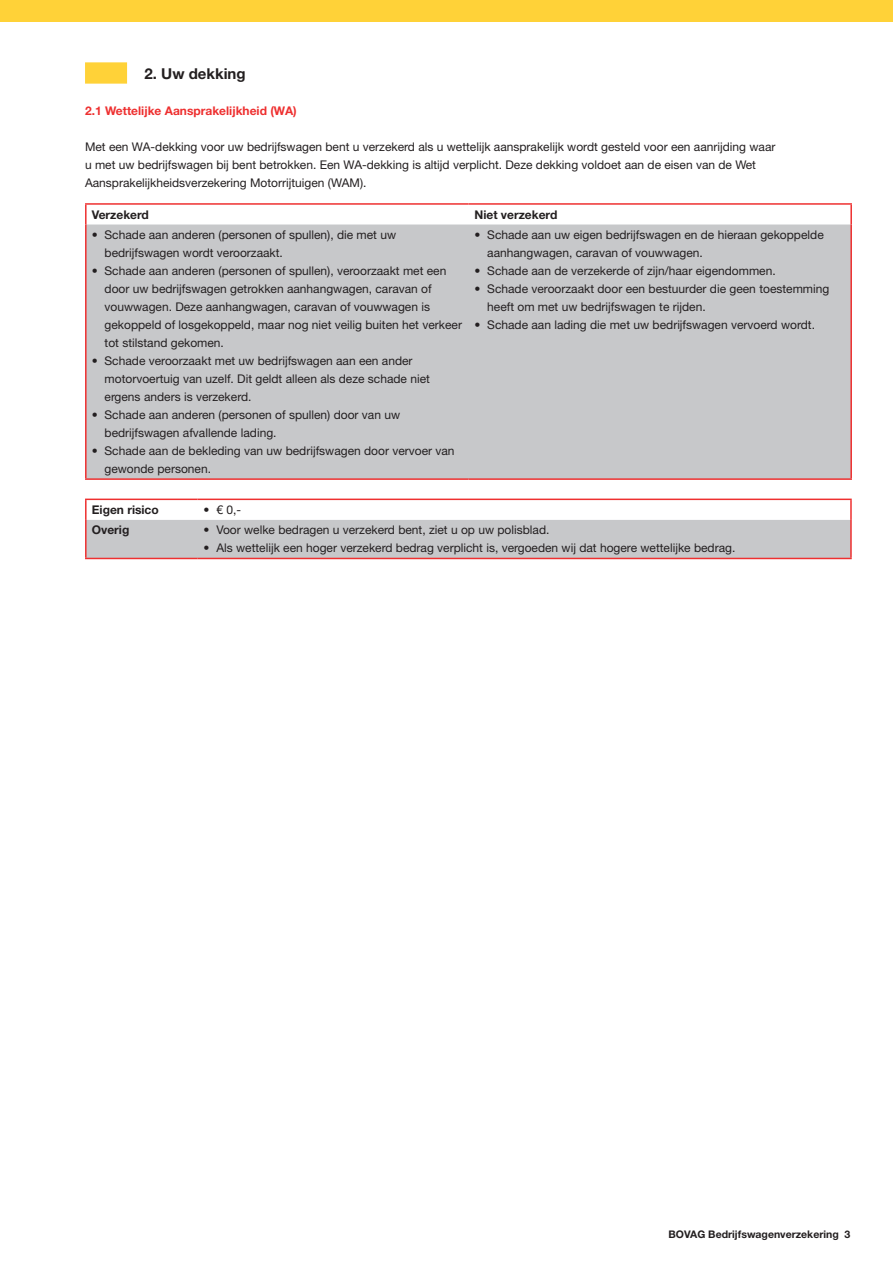
<style>
.page{position:relative;width:893px;height:1263px;background:#fff}
.page>*{position:absolute;margin:0;border:0;box-sizing:border-box;transform-origin:0 0}
.t1{font:700 15px "Helvetica Neue LT Std";color:#231f20}
.t2{font:12px/18px "Helvetica Neue LT Std";color:#231f20}
.t3{font:700 12px "Helvetica Neue LT Std";color:#231f20}
.t4{font:700 12px "Helvetica Neue LT Std";color:#ee3030}
.t5{font:700 10.5px "Helvetica Neue LT Std";color:#231f20}
</style>
<div class="page">
<div style="left:0;top:0;width:893px;height:21px;background:#ffd238"></div>
<div style="left:87px;top:224px;width:763px;height:254px;background:#c7c8ca"></div>
<hr style="left:85px;top:203px;width:383px;height:2px;background:#ee3030">
<hr style="left:468px;top:203px;width:384px;height:2px;background:#ee3030">
<svg style="left:85px;top:204px;width:767px;height:20px"></svg>
<hr style="left:85px;top:224px;width:2px;height:254px;background:#ee3030">
<hr style="left:850px;top:224px;width:2px;height:254px;background:#ee3030">
<hr style="left:85px;top:478px;width:383px;height:2px;background:#ee3030">
<hr style="left:468px;top:478px;width:384px;height:2px;background:#ee3030">
<svg style="left:87px;top:500px;width:763px;height:58px"></svg>
<hr style="left:85px;top:499px;width:113px;height:1px;background:#ee3030">
<hr style="left:85px;top:500px;width:2px;height:20px;background:#ee3030">
<hr style="left:198px;top:499px;width:654px;height:1px;background:#ee3030">
<hr style="left:850px;top:500px;width:2px;height:20px;background:#ee3030">
<hr style="left:85px;top:520px;width:2px;height:38px;background:#ee3030">
<hr style="left:850px;top:520px;width:2px;height:38px;background:#ee3030">
<hr style="left:85px;top:558px;width:113px;height:1px;background:#ee3030">
<hr style="left:198px;top:558px;width:654px;height:1px;background:#ee3030">
<div style="left:85px;top:62px;width:42px;height:22px;background:#ffd238"></div>
<p class="t1" style="left:145px;top:64px;width:103px">2. Uw dekking</p>
<p class="t4" style="left:85px;top:103px;width:213px">2.1 Wettelijke Aansprakelijkheid (WA)</p>
<p class="t2" style="left:85px;top:137px;width:692px">Met een WA-dekking voor uw bedrijfswagen bent u verzekerd als u wettelijk aansprakelijk wordt gesteld voor een aanrijding waar u met uw bedrijfswagen bij bent betrokken. Een WA-dekking is altijd verplicht. Deze dekking voldoet aan de eisen van de Wet<br>Aansprakelijkheidsverzekering Motorrijtuigen (WAM).</p>
<p class="t3" style="left:92px;top:207px;width:59px">Verzekerd</p>
<p class="t3" style="left:474px;top:207px;width:84px">Niet verzekerd</p>
<p class="t2" style="left:105px;top:226px;width:293px;text-indent:-13px">• Schade aan anderen (personen of spullen), die met uw bedrijfswagen wordt veroorzaakt.</p>
<p class="t2" style="left:105px;top:262px;width:359px;text-indent:-13px">• Schade aan anderen (personen of spullen), veroorzaakt met een door uw bedrijfswagen getrokken aanhangwagen, caravan of vouwwagen. Deze aanhangwagen, caravan of vouwwagen is gekoppeld of losgekoppeld, maar nog niet veilig buiten het verkeer tot stilstand gekomen.</p>
<p class="t2" style="left:105px;top:352px;width:327px;text-indent:-13px">• Schade veroorzaakt met uw bedrijfswagen aan een ander motorvoertuig van uzelf. Dit geldt alleen als deze schade niet ergens anders is verzekerd.</p>
<p class="t2" style="left:105px;top:406px;width:297px;text-indent:-13px">• Schade aan anderen (personen of spullen) door van uw bedrijfswagen afvallende lading.</p>
<p class="t2" style="left:105px;top:442px;width:352px;text-indent:-13px">• Schade aan de bekleding van uw bedrijfswagen door vervoer van gewonde personen.</p>
<p class="t2" style="left:487px;top:226px;width:338px;text-indent:-13px">• Schade aan uw eigen bedrijfswagen en de hieraan gekoppelde aanhangwagen, caravan of vouwwagen.</p>
<p class="t2" style="left:474px;top:262px;width:303px">• Schade aan de verzekerde of zijn/haar eigendommen.</p>
<p class="t2" style="left:487px;top:280px;width:344px;text-indent:-13px">• Schade veroorzaakt door een bestuurder die geen toestemming heeft om met uw bedrijfswagen te rijden.</p>
<p class="t2" style="left:474px;top:316px;width:342px">• Schade aan lading die met uw bedrijfswagen vervoerd wordt.</p>
<p class="t3" style="left:92px;top:502px;width:69px">Eigen risico</p>
<p class="t2" style="left:204px;top:500px;width:39px">• € 0,-</p>
<p class="t3" style="left:92px;top:523px;width:39px">Overig</p>
<p class="t2" style="left:204px;top:521px;width:347px">• Voor welke bedragen u verzekerd bent, ziet u op uw polisblad.</p>
<p class="t2" style="left:204px;top:539px;width:533px">• Als wettelijk een hoger verzekerd bedrag verplicht is, vergoeden wij dat hogere wettelijke bedrag.</p>
<p class="t5" style="left:668px;top:1228px;width:183px">BOVAG Bedrijfswagenverzekering 3</p>
</div>
